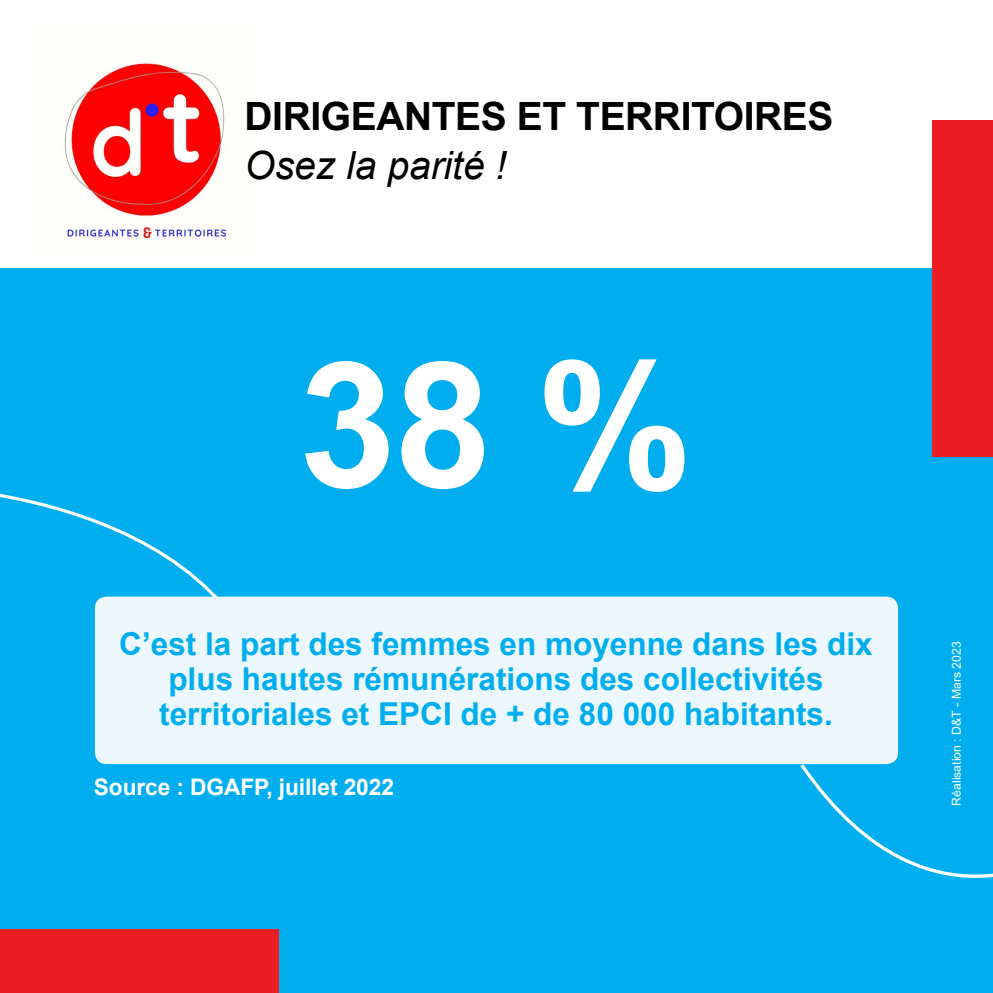
<style>
.page{position:relative;width:993px;height:993px;background:#fff}
.page>*{position:absolute;margin:0;border:0;box-sizing:border-box;transform-origin:0 0}
.t1{font:700 175px "Arial";color:#fff}
.t2{font:700 38.85px "Arial";letter-spacing:-.01em;color:#000}
.t3{font:italic 38.85px "Arial";color:#000}
.t4{font:700 31.5px/35px "Arial";color:#00aeef;text-align:center}
.t5{font:700 22.75px "Arial";letter-spacing:-.005em;color:#fff}
.t6{font:12.25px "Arial";color:#fff}
</style>
<div class="page">
<div style="left:0;top:268px;width:992px;height:724px;background:#00aeef"></div>
<div style="left:932px;top:120px;width:60px;height:337px;background:#ed1d24"></div>
<img style="left:64px;top:63px;width:163px;height:177px">
<svg style="left:0;top:493px;width:217px;height:247px"></svg>
<svg style="left:797px;top:760px;width:195px;height:118px"></svg>
<div style="left:95px;top:596px;width:802px;height:167px;background:#ecf8fe;border-radius:11px"></div>
<div style="left:0;top:929px;width:279px;height:63px;background:#ed1d24"></div>
<p class="t2" style="left:244px;top:89px;width:590px">DIRIGEANTES ET TERRITOIRES</p>
<p class="t3" style="left:244px;top:140px;width:263px">Osez la parité !</p>
<h1 class="t1" style="left:298px;top:302px;width:395px">38 %</h1>
<p class="t4" style="left:119px;top:626px;width:754px">C’est la part des femmes en moyenne dans les dix plus hautes rémunérations des collectivités territoriales et EPCI de + de 80 000 habitants.</p>
<p class="t5" style="left:94px;top:771px;width:301px">Source : DGAFP, juillet 2022</p>
<p class="t6" style="left:947px;top:805px;width:165px;rotate:-90deg">Réalisation : D&amp;T - Mars 2023</p>
</div>
